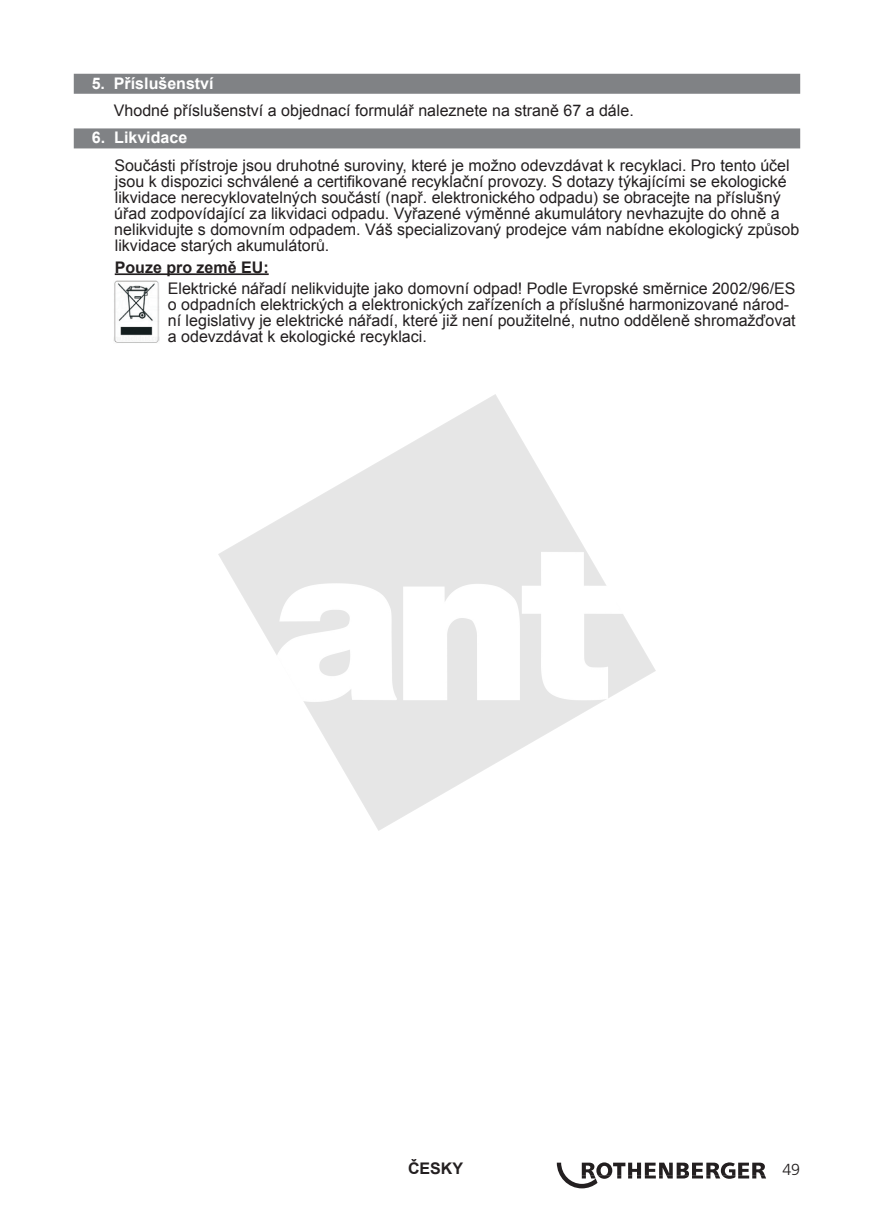
<style>
.page{position:relative;width:874px;height:1225px;background:#fff}
.page>*{position:absolute;margin:0;border:0;box-sizing:border-box;transform-origin:0 0}
.t1{font:16px/16px "Arial";color:#231f20}
.t2{font:700 16px "Arial";color:#fff}
.t3{font:700 16px "Arial";color:#231f20}
.t4{font:300 16px "Frutiger LT";color:#231f20}
</style>
<div class="page">
<svg style="left:556px;top:1162px;width:209px;height:26px"></svg>
<div style="left:74px;top:74px;width:725px;height:20px;background:#808285"></div>
<div style="left:74px;top:128px;width:725px;height:20px;background:#808285"></div>
<hr style="left:115px;top:273px;width:153px;height:2px;background:#231f20">
<img style="left:113px;top:281px;width:46px;height:62px">
<p class="t2" style="left:92px;top:72px;width:123px">5. Příslušenství</p>
<p class="t1" style="left:114px;top:103px;width:521px">Vhodné příslušenství a objednací formulář naleznete na straně 67 a dále.</p>
<p class="t2" style="left:92px;top:127px;width:97px">6. Likvidace</p>
<p class="t1" style="left:114px;top:157px;width:686px">Součásti přístroje jsou druhotné suroviny, které je možno odevzdávat k recyklaci. Pro tento účel jsou k dispozici schválené a certifikované recyklační provozy. S dotazy týkajícími se ekologické likvidace nerecyklovatelných součástí (např. elektronického odpadu) se obracejte na příslušný úřad zodpovídající za likvidaci odpadu. Vyřazené výměnné akumulátory nevhazujte do ohně a nelikvidujte s domovním odpadem. Váš specializovaný prodejce vám nabídne ekologický způsob likvidace starých akumulátorů.</p>
<p class="t3" style="left:115px;top:256px;width:155px">Pouze pro země EU:</p>
<p class="t1" style="left:168px;top:281px;width:629px">Elektrické nářadí nelikvidujte jako domovní odpad! Podle Evropské směrnice 2002/96/ES o odpadních elektrických a elektronických zařízeních a příslušné harmonizované národ&shy;ní legislativy je elektrické nářadí, které již není použitelné, nutno odděleně shromažďovat a odevzdávat k ekologické recyklaci.</p>
<p class="t3" style="left:408px;top:1158px;width:57px">ČESKY</p>
<p class="t4" style="left:782px;top:1160px;width:19px">49</p>
</div>
